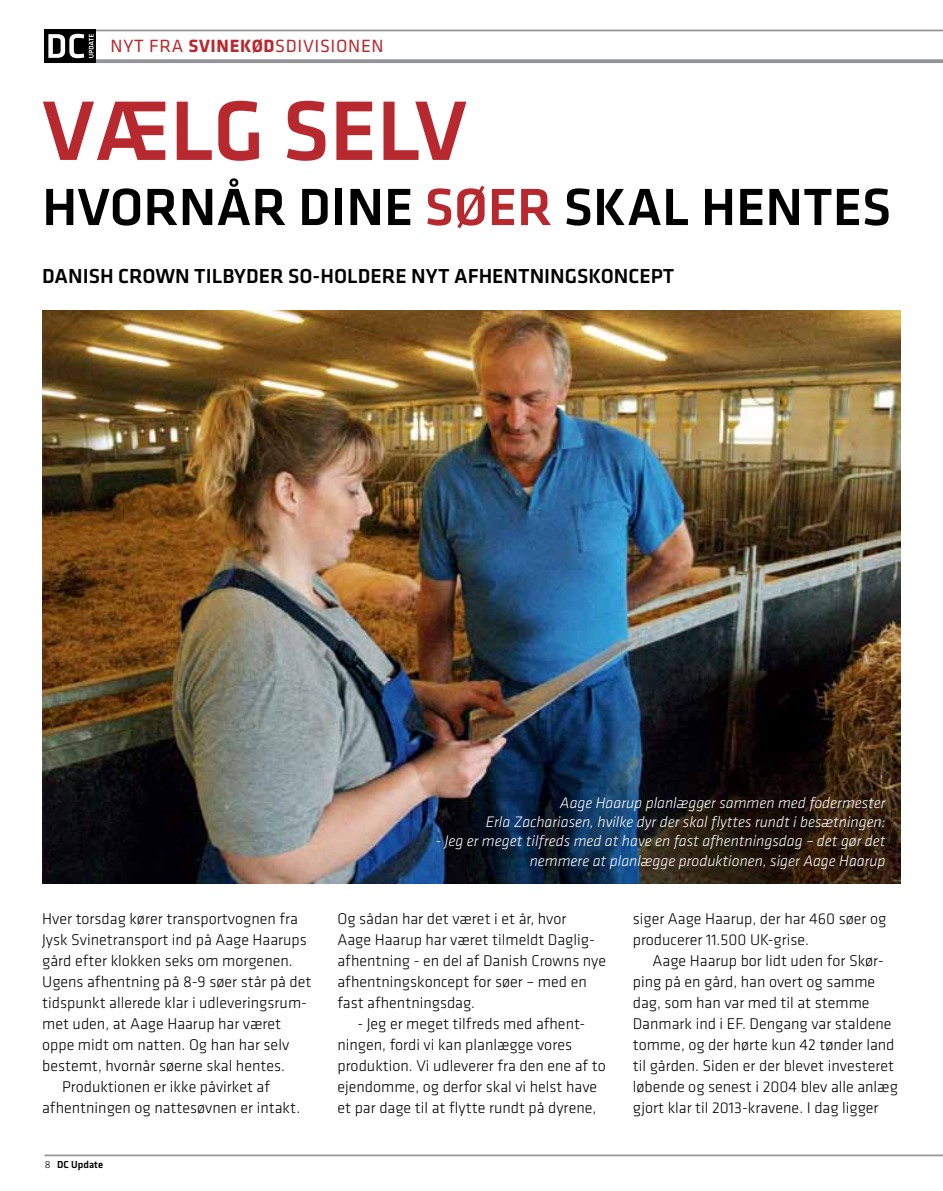
<style>
.page{position:relative;width:943px;height:1191px;background:#fff}
.page>*{position:absolute;margin:0;border:0;box-sizing:border-box;transform-origin:0 0}
.t1{font:500 87.5px "Klavika";color:#b8292f}
.t2{font:500 54.25px "Klavika";color:#000}
.t3{font:500 21px "Klavika";color:#000}
.t4{font:18.38px "Klavika";letter-spacing:.035em;color:#b8292f}
.t5{font:300 16.1px/21px "Klavika";color:#000}
.t6{font:italic 300 15.75px/19.2px "Klavika";color:#fff;text-align:right}
.t7{font:500 10.5px "Klavika";color:#000}
.s1{font-weight:700}
.s2{color:#b8292f}
.s3{font-weight:300}
</style>
<div class="page">
<hr style="left:45px;top:1154px;width:898px;height:2px;background:#939598">
<hr style="left:45px;top:30px;width:898px;height:1px;background:#939598">
<hr style="left:45px;top:60px;width:898px;height:3px;background:#939598">
<div style="left:45px;top:30px;width:51px;height:33px;background:#000"></div>
<svg style="left:48px;top:34px;width:46px;height:24px"></svg>
<img style="left:42px;top:310px;width:858px;height:573px">
<p class="t4" style="left:111px;top:35px;width:274px">NYT FRA <span class="s1">SVINEKØD</span>SDIVISIONEN</p>
<h1 class="t1" style="left:42px;top:83px;width:426px">VÆLG SELV</h1>
<h2 class="t2" style="left:42px;top:177px;width:845px">HVORNÅR DINE <span class="s2">SØER</span> SKAL HENTES</h2>
<h3 class="t3" style="left:42px;top:264px;width:633px">DANISH CROWN TILBYDER SO-HOLDERE NYT AFHENTNINGSKONCEPT</h3>
<p class="t5" style="left:42px;top:908px;width:257px">Hver torsdag kører transportvognen fra</p>
<p class="t5" style="left:42px;top:929px;width:266px">Jysk Svinetransport ind på Aage Haarups</p>
<p class="t5" style="left:42px;top:950px;width:252px">gård efter klokken seks om morgenen.</p>
<p class="t5" style="left:42px;top:971px;width:271px">Ugens afhentning på 8-9 søer står på det</p>
<p class="t5" style="left:42px;top:992px;width:266px">tidspunkt allerede klar i udleveringsrum-</p>
<p class="t5" style="left:42px;top:1013px;width:240px">met uden, at Aage Haarup har været</p>
<p class="t5" style="left:42px;top:1034px;width:248px">oppe midt om natten. Og han har selv</p>
<p class="t5" style="left:42px;top:1055px;width:244px">bestemt, hvornår søerne skal hentes.</p>
<p class="t5" style="left:62px;top:1076px;width:210px">Produktionen er ikke påvirket af</p>
<p class="t5" style="left:42px;top:1097px;width:259px">afhentningen og nattesøvnen er intakt.</p>
<p class="t7" style="left:45px;top:1159px;width:60px"><span class="s3">8</span> DC UPDATE</p>
<p class="t6" style="left:486px;top:793px;width:401px">Aage Haarup planlægger sammen med fodermester<br>Erla Zachariasen, hvilke dyr der skal flyttes rundt i besætningen:</p>
<p class="t6" style="left:435px;top:832px;width:451px">- Jeg er meget tilfreds med at have en fast afhentningsdag – det gør det nemmere at planlægge produktionen, siger Aage Haarup</p>
<p class="t5" style="left:337px;top:908px;width:270px">Og sådan har det været i et år, hvor<br>Aage Haarup har været tilmeldt Daglig&shy;afhentning - en del af Danish Crowns nye afhentningskoncept for søer – med en fast afhentningsdag.</p>
<p class="t5" style="left:337px;top:1013px;width:270px;text-indent:20px">- Jeg er meget tilfreds med afhent&shy;ningen, fordi vi kan planlægge vores produktion. Vi udleverer fra den ene af to ejendomme, og derfor skal vi helst have et par dage til at flytte rundt på dyrene,</p>
<p class="t5" style="left:632px;top:908px;width:255px">siger Aage Haarup, der har 460 søer og producerer 11.500 UK-grise.</p>
<p class="t5" style="left:632px;top:950px;width:267px;text-indent:20px">Aage Haarup bor lidt uden for Skør&shy;ping på en gård, han overt og samme dag, som han var med til at stemme Danmark ind i EF. Dengang var staldene tomme, og der hørte kun 42 tønder land til gården. Siden er der blevet investeret løbende og senest i 2004 blev alle anlæg gjort klar til 2013-kravene. I dag ligger</p>
</div>
